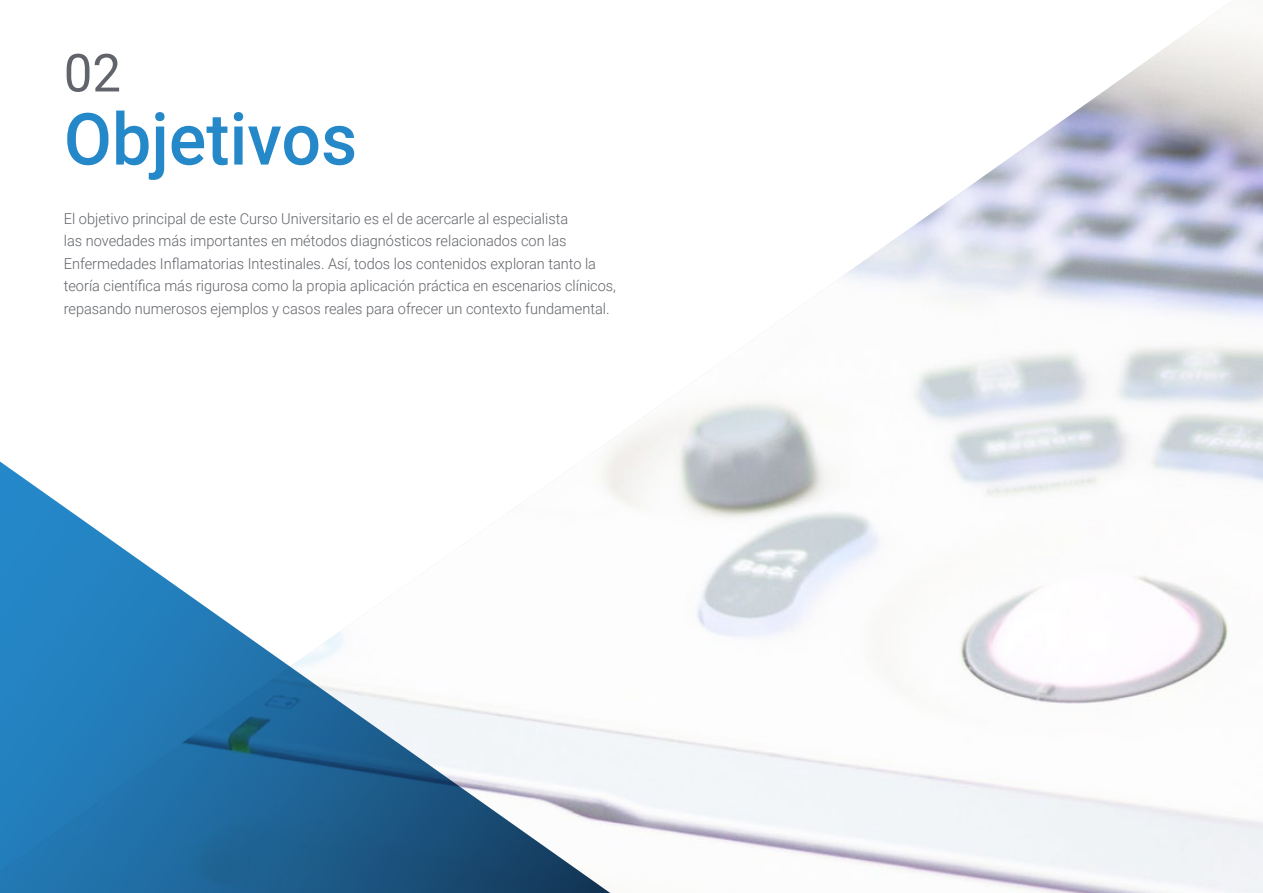
<style>
.page{position:relative;width:1263px;height:893px;background:#fff}
.page>*{position:absolute;margin:0;border:0;box-sizing:border-box;transform-origin:0 0}
.t1{font:500 72px "Roboto";color:#2488c9}
.t2{font:52.5px "Roboto";color:#61646a}
.t3{font:300 15px/22.5px "Roboto";color:#61646a}
</style>
<div class="page">
<img style="left:616px;top:0;width:647px;height:893px">
<svg style="left:0;top:446px;width:640px;height:447px"></svg>
<h2 class="t2" style="left:64px;top:36px;width:59px">02</h2>
<h1 class="t1" style="left:64px;top:89px;width:295px">Objetivos</h1>
<p class="t3" style="left:64px;top:207px;width:554px">El objetivo principal de este Curso Universitario es el de acercarle al especialista<br>las novedades más importantes en métodos diagnósticos relacionados con las Enfermedades Inflamatorias Intestinales. Así, todos los contenidos exploran tanto la teoría científica más rigurosa como la propia aplicación práctica en escenarios clínicos, repasando numerosos ejemplos y casos reales para ofrecer un contexto fundamental.</p>
</div>
